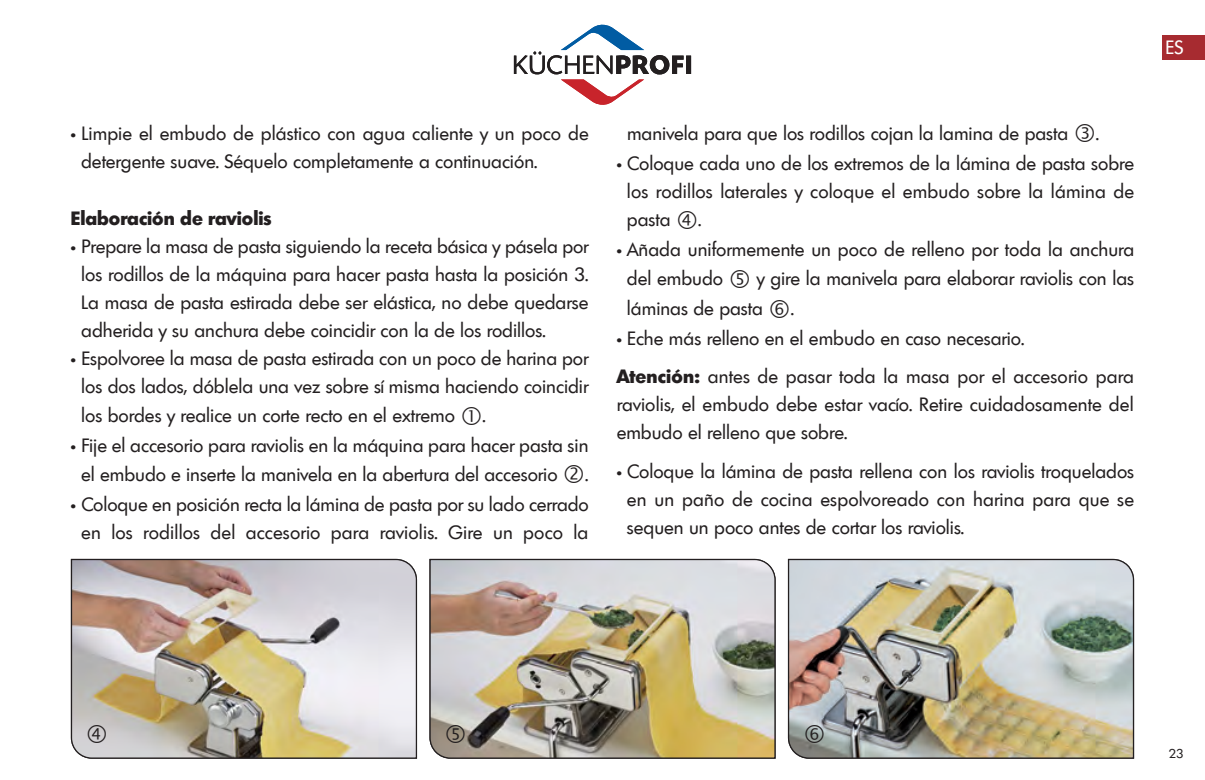
<style>
.page{position:relative;width:1205px;height:780px;background:#fff}
.page>*{position:absolute;margin:0;border:0;box-sizing:border-box;transform-origin:0 0}
.t1{font:18.75px/28px "Limerick";color:#231f20}
.t2{font:800 18.75px "Limerick";color:#231f20}
.t3{font:18.75px "Limerick";color:#fff}
.t4{font:12.5px "Limerick";color:#231f20}
.s1{font-weight:800}
</style>
<div class="page">
<div style="left:1162px;top:35px;width:43px;height:24px;background:#a72b30"></div>
<svg style="left:514px;top:25px;width:177px;height:80px"></svg>
<img style="left:71px;top:559px;width:346px;height:199px">
<img style="left:788px;top:559px;width:346px;height:199px">
<img style="left:429px;top:559px;width:346px;height:199px">
<svg style="left:88px;top:724px;width:18px;height:18px"></svg>
<svg style="left:446px;top:724px;width:18px;height:18px"></svg>
<svg style="left:805px;top:724px;width:18px;height:18px"></svg>
<p class="t1" style="left:81px;top:119px;width:509px;text-indent:-10px"><span class="s1">•</span> limpie el embudo de plástico con agua caliente y un poco de detergente suave. séquelo completamente a continuación.</p>
<p class="t2" style="left:71px;top:205px;width:202px">Elaboración de raviolis</p>
<p class="t1" style="left:81px;top:232px;width:509px;text-align:justify;text-indent:-10px"><span class="s1">•</span> Prepare la masa de pasta siguiendo la receta básica y pásela por los rodillos de la máquina para hacer pasta hasta la posición 3. la masa de pasta estirada debe ser elástica, no debe quedarse adherida y su anchura debe coincidir con la de los rodillos.</p>
<p class="t1" style="left:81px;top:344px;width:509px;text-align:justify;text-indent:-10px"><span class="s1">•</span> espolvoree la masa de pasta estirada con un poco de harina por los dos lados, dóblela una vez sobre sí misma haciendo coincidir los bordes y realice un corte recto en el extremo</p>
<p class="t1" style="left:483px;top:401px;width:5px">.</p>
<p class="t1" style="left:81px;top:430px;width:509px;line-height:29px;text-indent:-10px"><span class="s1">•</span> fije el accesorio para raviolis en la máquina para hacer pasta sin el embudo e inserte la manivela en la abertura del accesorio</p>
<p class="t1" style="left:585px;top:460px;width:5px">.</p>
<p class="t1" style="left:71px;top:490px;width:519px;text-align:center"><span class="s1">•</span> Coloque en posición recta la lámina de pasta por su lado cerrado en los rodillos del accesorio para raviolis. gire un poco la</p>
<p class="t1" style="left:627px;top:119px;width:443px">manivela para que los rodillos cojan la lamina de pasta</p>
<p class="t1" style="left:1096px;top:119px;width:5px">.</p>
<p class="t1" style="left:627px;top:148px;width:509px;text-align:justify;text-indent:-10px"><span class="s1">•</span> Coloque cada uno de los extremos de la lámina de pasta sobre los rodillos laterales y coloque el embudo sobre la lámina de pasta</p>
<p class="t1" style="left:698px;top:205px;width:5px">.</p>
<p class="t1" style="left:627px;top:235px;width:509px;line-height:28.8px;text-indent:-10px"><span class="s1">•</span> añada uniformemente un poco de relleno por toda la anchura del embudo</p>
<p class="t1" style="left:627px;top:263px;width:508px;line-height:30px;text-indent:130px">y gire la manivela para elaborar raviolis con las láminas de pasta</p>
<p class="t1" style="left:791px;top:294px;width:5px">.</p>
<p class="t1" style="left:617px;top:319px;width:519px;line-height:38.5px"><span class="s1">•</span> eche más relleno en el embudo en caso necesario.<br><span class="s1">atención:</span> antes de pasar toda la masa por el accesorio para</p>
<p class="t1" style="left:617px;top:390px;width:518px">raviolis, el embudo debe estar vacío. retire cuidadosamente del embudo el relleno que sobre.</p>
<p class="t1" style="left:627px;top:457px;width:509px;text-align:justify;text-indent:-10px"><span class="s1">•</span> Coloque la lámina de pasta rellena con los raviolis troquelados en un paño de cocina espolvoreado con harina para que se sequen un poco antes de cortar los raviolis.</p>
<p class="t3" style="left:1165px;top:35px;width:19px">es</p>
<p class="t4" style="left:1169px;top:745px;width:16px">23</p>
</div>
